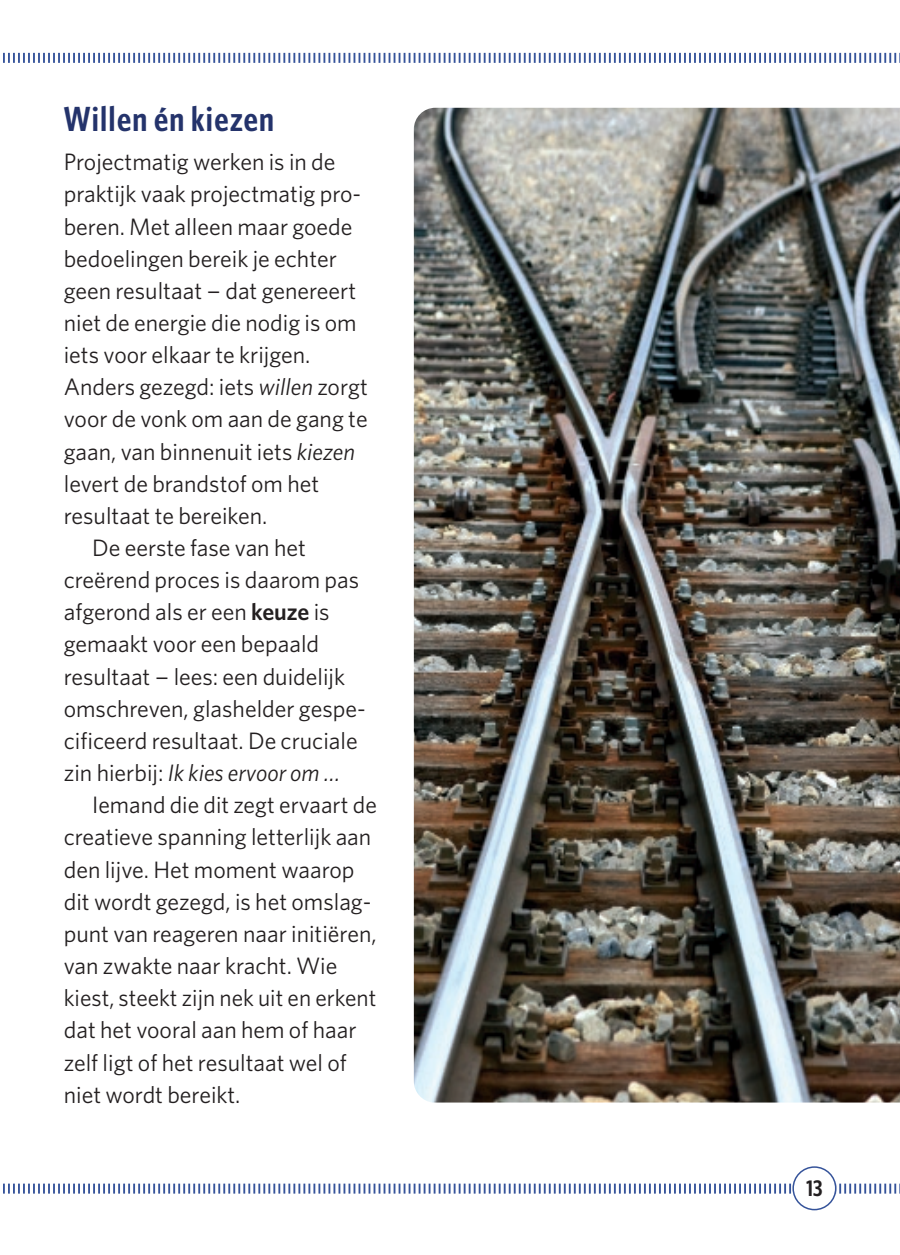
<style>
.page{position:relative;width:900px;height:1255px;background:#fff}
.page>*{position:absolute;margin:0;border:0;box-sizing:border-box;transform-origin:0 0}
.t1{font:600 35px "Whitney Condensed";letter-spacing:.035em;color:#24336b}
.t2{font:23.75px "Whitney";color:#231f20}
.t3{font:italic 23.75px "Whitney";color:#231f20}
.t4{font:600 22.5px "Whitney Condensed";color:#231f20}
.s1{font-style:italic}
.s2{font-weight:600}
.s3{font-style:normal}
</style>
<div class="page">
<svg style="left:3px;top:1183px;width:897px;height:10px"></svg>
<svg style="left:3px;top:53px;width:897px;height:10px"></svg>
<div style="left:793px;top:1166px;width:43px;height:43px;background:#fff;border-radius:50%"></div>
<div style="left:792px;top:1166px;width:44px;height:44px;border:2px solid #35539a;border-radius:50%"></div>
<img style="left:414px;top:108px;width:486px;height:994px">
<h1 class="t1" style="left:64px;top:98px;width:212px">Willen én kiezen</h1>
<p class="t2" style="left:64px;top:148px;width:273px">Projectmatig werken is in de</p>
<p class="t2" style="left:64px;top:180px;width:299px">praktijk vaak projectmatig pro-</p>
<p class="t2" style="left:64px;top:212px;width:290px">beren. Met alleen maar goede</p>
<p class="t2" style="left:64px;top:244px;width:275px">bedoelingen bereik je echter</p>
<p class="t2" style="left:64px;top:276px;width:294px">geen resultaat – dat genereert</p>
<p class="t2" style="left:64px;top:308px;width:294px">niet de energie die nodig is om</p>
<p class="t2" style="left:64px;top:341px;width:248px">iets voor elkaar te krijgen.</p>
<p class="t2" style="left:64px;top:373px;width:306px">Anders gezegd: iets <span class="s1">willen</span> zorgt</p>
<p class="t2" style="left:64px;top:405px;width:305px">voor de vonk om aan de gang te</p>
<p class="t2" style="left:64px;top:437px;width:293px">gaan, van binnenuit iets <span class="s1">kiezen</span></p>
<p class="t2" style="left:64px;top:469px;width:257px">levert de brandstof om het</p>
<p class="t2" style="left:64px;top:501px;width:205px">resultaat te bereiken.</p>
<p class="t2" style="left:92px;top:533px;width:215px">De eerste fase van het</p>
<p class="t2" style="left:64px;top:566px;width:297px">creërend proces is daarom pas</p>
<p class="t2" style="left:64px;top:598px;width:267px">afgerond als er een <span class="s2">keuze</span> is</p>
<p class="t2" style="left:64px;top:630px;width:257px">gemaakt voor een bepaald</p>
<p class="t2" style="left:64px;top:662px;width:283px">resultaat – lees: een duidelijk</p>
<p class="t2" style="left:64px;top:694px;width:303px">omschreven, glashelder gespe-</p>
<p class="t2" style="left:64px;top:726px;width:295px">cificeerd resultaat. De cruciale</p>
<p class="t3" style="left:64px;top:759px;width:278px"><span class="s3">zin hierbij:</span> Ik kies ervoor om …</p>
<p class="t2" style="left:92px;top:791px;width:286px">Iemand die dit zegt ervaart de</p>
<p class="t2" style="left:64px;top:823px;width:309px">creatieve spanning letterlijk aan</p>
<p class="t2" style="left:64px;top:855px;width:292px">den lijve. Het moment waarop</p>
<p class="t2" style="left:64px;top:887px;width:309px">dit wordt gezegd, is het omslag-</p>
<p class="t2" style="left:64px;top:919px;width:314px">punt van reageren naar initiëren,</p>
<p class="t2" style="left:64px;top:951px;width:275px">van zwakte naar kracht. Wie</p>
<p class="t2" style="left:64px;top:983px;width:314px">kiest, steekt zijn nek uit en erkent</p>
<p class="t2" style="left:64px;top:1016px;width:294px">dat het vooral aan hem of haar</p>
<p class="t2" style="left:64px;top:1048px;width:285px">zelf ligt of het resultaat wel of</p>
<p class="t2" style="left:64px;top:1080px;width:178px">niet wordt bereikt.</p>
<p class="t4" style="left:806px;top:1175px;width:18px">13</p>
</div>
